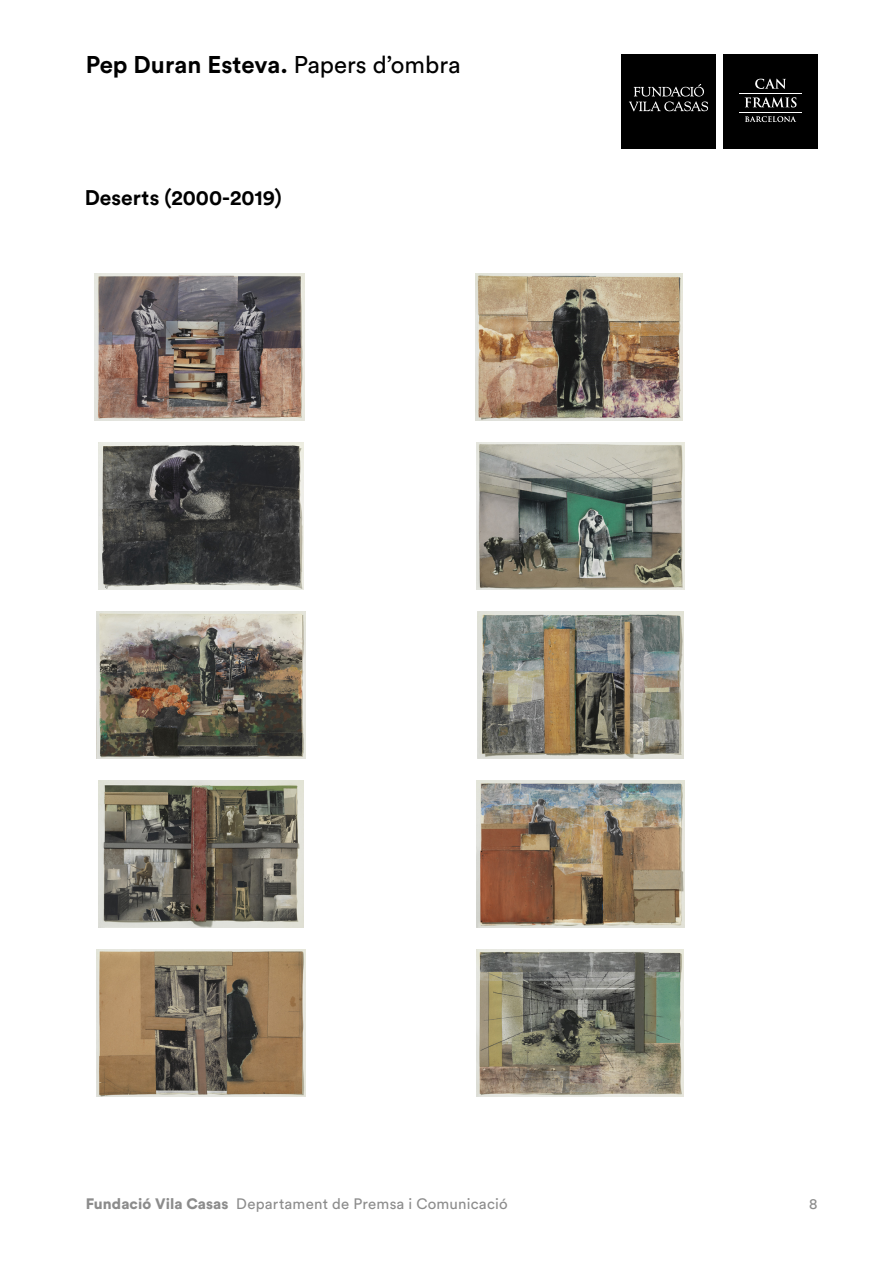
<style>
.page{position:relative;width:893px;height:1263px;background:#fff}
.page>*{position:absolute;margin:0;border:0;box-sizing:border-box;transform-origin:0 0}
.PORTADA_programa_sencer__Títols_ppals{font:700 24px "Circular Std";color:#000}
.Títol_a_text{font:700 21px "Circular Std";color:#000}
.t1{font:15px "Circular Std";letter-spacing:.015em;color:#8c8c8c}
.s1{font-weight:400}
.s2{font-weight:900}
</style>
<div class="page">
<div style="left:621px;top:54px;width:95px;height:94px;background:#000"></div>
<svg style="left:629px;top:84px;width:79px;height:27px"></svg>
<div style="left:723px;top:54px;width:95px;height:94px;background:#000"></div>
<svg style="left:745px;top:116px;width:51px;height:6px"></svg>
<hr style="left:739px;top:93px;width:63px;height:1px;background:#fff">
<hr style="left:739px;top:112px;width:63px;height:1px;background:#fff">
<svg style="left:745px;top:97px;width:51px;height:10px"></svg>
<svg style="left:755px;top:79px;width:31px;height:10px"></svg>
<img style="left:95px;top:273px;width:210px;height:148px">
<img style="left:475px;top:273px;width:208px;height:148px">
<img style="left:98px;top:442px;width:206px;height:148px">
<img style="left:476px;top:442px;width:208px;height:148px">
<img style="left:97px;top:611px;width:208px;height:148px">
<img style="left:477px;top:611px;width:206px;height:148px">
<img style="left:99px;top:780px;width:204px;height:148px">
<img style="left:476px;top:780px;width:208px;height:148px">
<img style="left:96px;top:949px;width:209px;height:148px">
<img style="left:476px;top:949px;width:208px;height:148px">
<p class="PORTADA_programa_sencer__Títols_ppals" style="left:86px;top:49px;width:376px">Pep Duran Esteva. <span class="s1">Papers d’ombra</span></p>
<p class="Títol_a_text" style="left:85px;top:184px;width:198px">Deserts (2000-2019)</p>
<p class="t1" style="left:86px;top:1194px;width:423px"><span class="s2">Fundació Vila Casas</span> Departament de Premsa i Comunicació</p>
<p class="t1" style="left:809px;top:1194px;width:10px">8</p>
</div>
